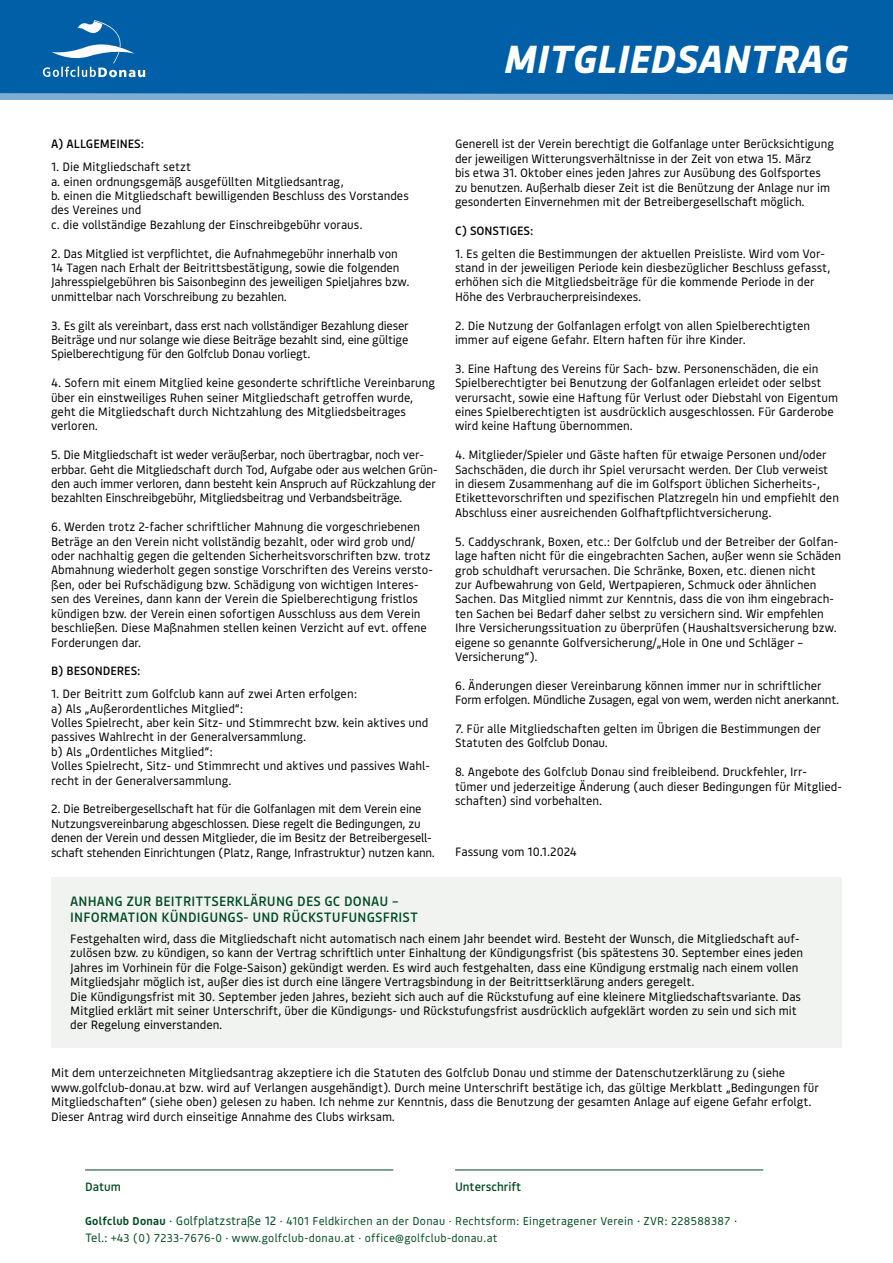
<style>
.page{position:relative;width:893px;height:1263px;background:#fff}
.page>*{position:absolute;margin:0;border:0;box-sizing:border-box;transform-origin:0 0}
.t1{font:italic 700 39px "Bould";letter-spacing:.02em;color:#fff}
.t2{font:500 13.5px/16.2px "Bould";letter-spacing:.01em;color:#004a22}
.t3{font:12px/14.4px "Bould";color:#000}
.t4{font:12px/14.4px "Bould";letter-spacing:-.02em;color:#000}
.t5{font:500 12px "Bould";color:#000}
.t6{font:500 12px "Bould";color:#004a22}
.t7{font:11.25px/16.5px "Bould";letter-spacing:.025em;color:#004a22}
.s1{font-weight:600}
.s2{font-size:12px}
</style>
<div class="page">
<div style="left:51px;top:878px;width:791px;height:170px;background:#f0f3f0"></div>
<div style="left:0;top:0;width:893px;height:100px;background:#005fa6"></div>
<svg style="left:0;top:93px;width:893px;height:7px;background:#73a6cd"></svg>
<svg style="left:43px;top:20px;width:102px;height:57px"></svg>
<hr style="left:85px;top:1169px;width:308px;height:1px;background:#004a22">
<hr style="left:455px;top:1169px;width:308px;height:1px;background:#004a22">
<h1 class="t1" style="left:502px;top:32px;width:345px">MITGLIEDSANTRAG</h1>
<p class="t5" style="left:51px;top:136px;width:94px">A) ALLGEMEINES:</p>
<p class="t3" style="left:51px;top:159px;width:359px">1. Die Mitgliedschaft setzt<br>a. einen ordnungsgemäß ausgefüllten Mitgliedsantrag,<br>b. einen die Mitgliedschaft bewilligenden Beschluss des Vorstandes des Vereines und<br>c. die vollständige Bezahlung der Einschreibgebühr voraus.</p>
<p class="t3" style="left:51px;top:246px;width:360px">2. Das Mitglied ist verpflichtet, die Aufnahmegebühr innerhalb von 14 Tagen nach Erhalt der Beitrittsbestätigung, sowie die folgenden Jahresspielgebühren bis Saisonbeginn des jeweiligen Spieljahres bzw. unmittelbar nach Vorschreibung zu bezahlen.</p>
<p class="t3" style="left:51px;top:318px;width:359px;text-align:justify">3. Es gilt als vereinbart, dass erst nach vollständiger Bezahlung dieser Beiträge und nur solange wie diese Beiträge bezahlt sind, eine gültige Spielberechtigung für den Golfclub Donau vorliegt.</p>
<p class="t3" style="left:51px;top:375px;width:386px">4. Sofern mit einem Mitglied keine gesonderte schriftliche Vereinbarung über ein einstweiliges Ruhen seiner Mitgliedschaft getroffen wurde, geht die Mitgliedschaft durch Nichtzahlung des Mitgliedsbeitrages verloren.</p>
<p class="t3" style="left:51px;top:447px;width:388px">5. Die Mitgliedschaft ist weder veräußerbar, noch übertragbar, noch ver&shy;erbbar. Geht die Mitgliedschaft durch Tod, Aufgabe oder aus welchen Grün&shy;den auch immer verloren, dann besteht kein Anspruch auf Rückzahlung der bezahlten Einschreibgebühr, Mitgliedsbeitrag und Verbandsbeiträge.</p>
<p class="t3" style="left:51px;top:519px;width:383px">6. Werden trotz 2-facher schriftlicher Mahnung die vorgeschriebenen Beträge an den Verein nicht vollständig bezahlt, oder wird grob und/ oder nachhaltig gegen die geltenden Sicherheitsvorschriften bzw. trotz Abmahnung wiederholt gegen sonstige Vorschriften des Vereins versto&shy;ßen, oder bei Rufschädigung bzw. Schädigung von wichtigen Interes&shy;sen des Vereines, dann kann der Verein die Spielberechtigung fristlos kündigen bzw. der Verein einen sofortigen Ausschluss aus dem Verein beschließen. Diese Maßnahmen stellen keinen Verzicht auf evt. offene Forderungen dar.</p>
<p class="t5" style="left:51px;top:663px;width:91px">B) BESONDERES:</p>
<p class="t3" style="left:51px;top:686px;width:380px">1. Der Beitritt zum Golfclub kann auf zwei Arten erfolgen:<br>a) Als „Außerordentliches Mitglied“:<br>Volles Spielrecht, aber kein Sitz- und Stimmrecht bzw. kein aktives und passives Wahlrecht in der Generalversammlung.<br>b) Als „Ordentliches Mitglied“:<br>Volles Spielrecht, Sitz- und Stimmrecht und aktives und passives Wahl&shy;recht in der Generalversammlung.</p>
<p class="t3" style="left:51px;top:801px;width:385px">2. Die Betreibergesellschaft hat für die Golfanlagen mit dem Verein eine Nutzungsvereinbarung abgeschlossen. Diese regelt die Bedingungen, zu denen der Verein und dessen Mitglieder, die im Besitz der Betreibergesell&shy;schaft stehenden Einrichtungen (Platz, Range, Infrastruktur) nutzen kann.</p>
<p class="t2" style="left:70px;top:892px;width:349px">ANHANG ZUR BEITRITTSERKLÄRUNG DES GC DONAU –<br>INFORMATION KÜNDIGUNGS- UND RÜCKSTUFUNGSFRIST</p>
<p class="t3" style="left:455px;top:136px;width:381px">Generell ist der Verein berechtigt die Golfanlage unter Berücksichtigung der jeweiligen Witterungsverhältnisse in der Zeit von etwa 15. März<br>bis etwa 31. Oktober eines jeden Jahres zur Ausübung des Golfsportes zu benutzen. Außerhalb dieser Zeit ist die Benützung der Anlage nur im gesonderten Einvernehmen mit der Betreibergesellschaft möglich.</p>
<p class="t5" style="left:455px;top:222px;width:80px">C) SONSTIGES:</p>
<p class="t3" style="left:455px;top:246px;width:377px">1. Es gelten die Bestimmungen der aktuellen Preisliste. Wird vom Vor&shy;stand in der jeweiligen Periode kein diesbezüglicher Beschluss gefasst, erhöhen sich die Mitgliedsbeiträge für die kommende Periode in der Höhe des Verbraucherpreisindexes.</p>
<p class="t3" style="left:455px;top:318px;width:357px">2. Die Nutzung der Golfanlagen erfolgt von allen Spielberechtigten immer auf eigene Gefahr. Eltern haften für ihre Kinder.</p>
<p class="t3" style="left:455px;top:361px;width:385px">3. Eine Haftung des Vereins für Sach- bzw. Personenschäden, die ein Spielberechtigter bei Benutzung der Golfanlagen erleidet oder selbst verursacht, sowie eine Haftung für Verlust oder Diebstahl von Eigentum eines Spielberechtigten ist ausdrücklich ausgeschlossen. Für Garderobe wird keine Haftung übernommen.</p>
<p class="t3" style="left:455px;top:447px;width:385px">4. Mitglieder/Spieler und Gäste haften für etwaige Personen und/oder Sachschäden, die durch ihr Spiel verursacht werden. Der Club verweist in diesem Zusammenhang auf die im Golfsport üblichen Sicherheits-, Etikettevorschriften und spezifischen Platzregeln hin und empfiehlt den Abschluss einer ausreichenden Golfhaftpflichtversicherung.</p>
<p class="t3" style="left:455px;top:534px;width:388px">5. Caddyschrank, Boxen, etc.: Der Golfclub und der Betreiber der Golfan&shy;lage haften nicht für die eingebrachten Sachen, außer wenn sie Schäden grob schuldhaft verursachen. Die Schränke, Boxen, etc. dienen nicht<br>zur Aufbewahrung von Geld, Wertpapieren, Schmuck oder ähnlichen Sachen. Das Mitglied nimmt zur Kenntnis, dass die von ihm eingebrach&shy;ten Sachen bei Bedarf daher selbst zu versichern sind. Wir empfehlen Ihre Versicherungssituation zu überprüfen (Haushaltsversicherung bzw. eigene so genannte Golfversicherung/„Hole in One und Schläger – Versicherung“).</p>
<p class="t4" style="left:455px;top:678px;width:386px">6. Änderungen dieser Vereinbarung können immer nur in schriftlicher<br>Form erfolgen. Mündliche Zusagen, egal von wem, werden nicht anerkannt.</p>
<p class="t3" style="left:455px;top:721px;width:367px">7. Für alle Mitgliedschaften gelten im Übrigen die Bestimmungen der<br>Statuten des Golfclub Donau.</p>
<p class="t3" style="left:455px;top:764px;width:388px">8. Angebote des Golfclub Donau sind freibleibend. Druckfehler, Irr&shy;tümer und jederzeitige Änderung (auch dieser Bedingungen für Mitglied&shy;schaften) sind vorbehalten.</p>
<p class="t3" style="left:455px;top:844px;width:123px">Fassung vom 10.1.2024</p>
<p class="t3" style="left:70px;top:931px;width:734px">Festgehalten wird, dass die Mitgliedschaft nicht automatisch nach einem Jahr beendet wird. Besteht der Wunsch, die Mitgliedschaft auf&shy;zulösen bzw. zu kündigen, so kann der Vertrag schriftlich unter Einhaltung der Kündigungsfrist (bis spätestens 30. September eines jeden Jahres im Vorhinein für die Folge-Saison) gekündigt werden. Es wird auch festgehalten, dass eine Kündigung erstmalig nach einem vollen Mitgliedsjahr möglich ist, außer dies ist durch eine längere Vertragsbindung in der Beitrittserklärung anders geregelt.<br>Die Kündigungsfrist mit 30. September jeden Jahres, bezieht sich auch auf die Rückstufung auf eine kleinere Mitgliedschaftsvariante. Das Mitglied erklärt mit seiner Unterschrift, über die Kündigungs- und Rückstufungsfrist ausdrücklich aufgeklärt worden zu sein und sich mit der Regelung einverstanden.</p>
<p class="t3" style="left:51px;top:1065px;width:769px">Mit dem unterzeichneten Mitgliedsantrag akzeptiere ich die Statuten des Golfclub Donau und stimme der Datenschutzerklärung zu (siehe www.golfclub-donau.at bzw. wird auf Verlangen ausgehändigt). Durch meine Unterschrift bestätige ich, das gültige Merkblatt „Bedingungen für Mitgliedschaften“ (siehe oben) gelesen zu haben. Ich nehme zur Kenntnis, dass die Benutzung der gesamten Anlage auf eigene Gefahr erfolgt.<br>Dieser Antrag wird durch einseitige Annahme des Clubs wirksam.</p>
<p class="t6" style="left:85px;top:1179px;width:37px">Datum</p>
<p class="t6" style="left:455px;top:1179px;width:68px">Unterschrift</p>
<p class="t7" style="left:85px;top:1212px;width:654px"><span class="s1">Golfclub Donau</span> <span class="s2">· Golfplatzstraße 12</span> · 4101 Feldkirchen an der Donau · Rechtsform: Eingetragener Verein <span class="s2">·</span> ZVR: 228588387 <span class="s2">·<br>Tel.:</span> +43 (0) 7233-7676-0 · www.golfclub-donau.at · office@golfclub-donau.at</p>
</div>
